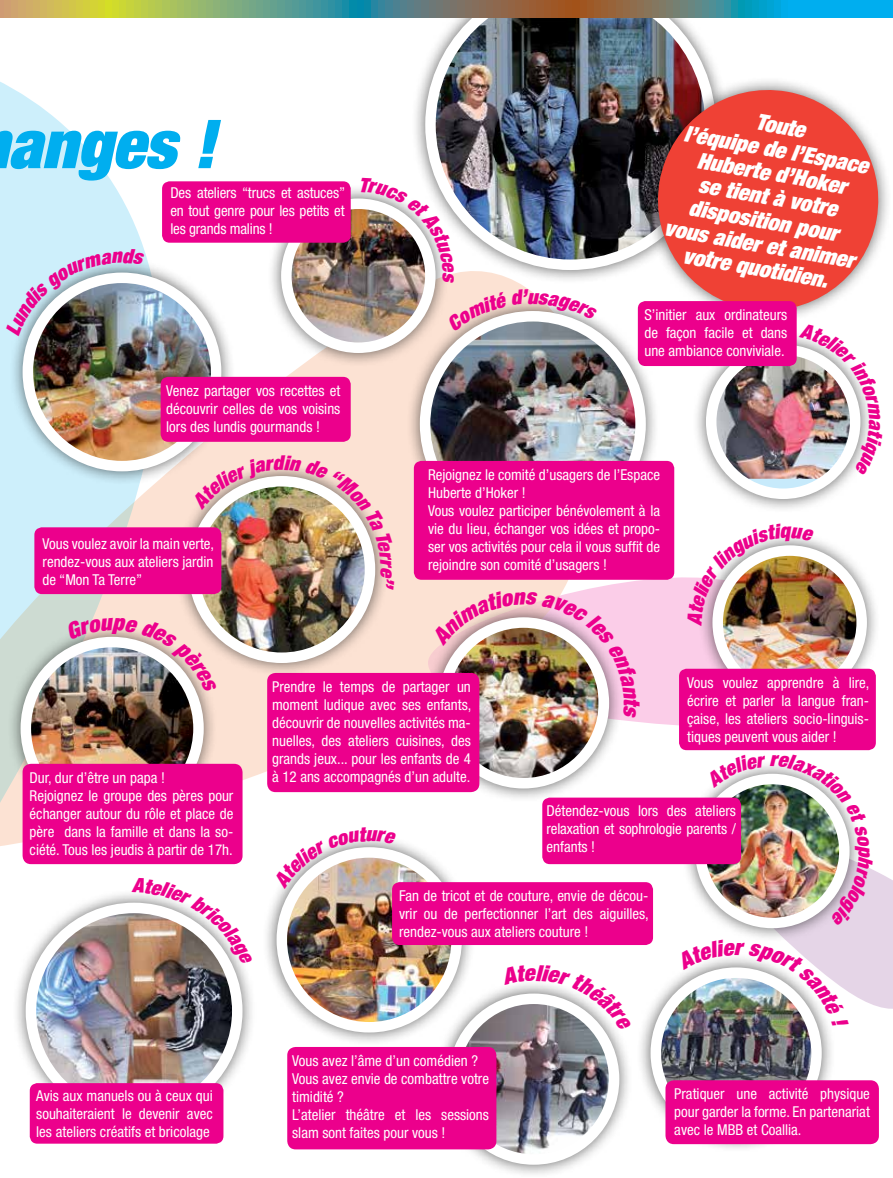
<style>
.page{position:relative;width:893px;height:1178px;background:#fff}
.page>*{position:absolute;margin:0;border:0;box-sizing:border-box;transform-origin:0 0}
.t1{font:italic 900 expanded 67.5px "Helvetica Neue";color:#00aeef}
.t2{font:italic 900 expanded 22.5px/24px "Helvetica Neue";color:#fff;text-align:center}
.t3{font:italic 900 expanded 20.25px "Helvetica Neue";color:#ec008c}
.t4{font:condensed 15px/18px "Helvetica Neue";color:#fff;text-align:justify}
</style>
<div class="page">
<div style="left:599px;top:577px;width:100px;height:149px;background:#fbcde8"></div>
<svg style="left:0;top:82px;width:160px;height:783px;fill:#cdeffb"></svg>
<svg style="left:0;top:271px;width:599px;height:579px"></svg>
<div style="left:411px;top:0;width:318px;height:284px;background:#000;opacity:.6"></div>
<img style="left:425px;top:17px;width:291px;height:253px">
<div style="left:644px;top:76px;width:248px;height:248px;background:#000;opacity:.6"></div>
<svg style="left:649px;top:81px;width:238px;height:238px;fill:#ef4135"></svg>
<svg style="left:0;top:0;width:893px;height:17px"></svg>
<div style="left:9px;top:259px;width:227px;height:227px;background:#000;opacity:.6"></div>
<img style="left:28px;top:278px;width:188px;height:188px">
<div style="left:23px;top:273px;width:198px;height:198px;border:10px solid #fff;border-radius:50%"></div>
<div style="left:161px;top:377px;width:190px;height:65px;background:#ec008c;border-radius:8px"></div>
<div style="left:434px;top:980px;width:199px;height:198px;background:#000;opacity:.6"></div>
<img style="left:453px;top:999px;width:161px;height:158px">
<div style="left:448px;top:993px;width:171px;height:172px;border:10px solid #fff;border-radius:50%"></div>
<div style="left:287px;top:1047px;width:209px;height:102px;background:#ec008c;border-radius:8px"></div>
<div style="left:637px;top:953px;width:198px;height:199px;background:#000;opacity:.6"></div>
<img style="left:656px;top:973px;width:155px;height:155px">
<div style="left:650px;top:967px;width:172px;height:171px;border:10px solid #fff;border-radius:50%"></div>
<div style="left:665px;top:1080px;width:214px;height:64px;background:#ec008c;border-radius:8px"></div>
<div style="left:7px;top:623px;width:211px;height:211px;background:#000;opacity:.6"></div>
<img style="left:26px;top:642px;width:172px;height:124px">
<div style="left:21px;top:637px;width:183px;height:183px;border:10px solid #fff;border-radius:50%"></div>
<div style="left:23px;top:764px;width:220px;height:100px;background:#ec008c;border-radius:8px"></div>
<div style="left:424px;top:603px;width:199px;height:199px;background:#000;opacity:.6"></div>
<img style="left:479px;top:718px;width:120px;height:65px">
<div style="left:438px;top:617px;width:171px;height:171px;border:10px solid #fff;border-radius:50%"></div>
<div style="left:267px;top:673px;width:212px;height:119px;background:#ec008c;border-radius:8px"></div>
<div style="left:174px;top:462px;width:215px;height:215px;background:#000;opacity:.6"></div>
<img style="left:193px;top:590px;width:177px;height:66px">
<div style="left:188px;top:476px;width:187px;height:187px;border:10px solid #fff;border-radius:50%"></div>
<div style="left:34px;top:527px;width:187px;height:67px;background:#ec008c;border-radius:8px"></div>
<div style="left:263px;top:833px;width:213px;height:214px;background:#000;opacity:.6"></div>
<img style="left:282px;top:852px;width:175px;height:175px;border-radius:87px">
<div style="left:277px;top:847px;width:185px;height:185px;border:10px solid #fff;border-radius:50%"></div>
<div style="left:392px;top:882px;width:261px;height:63px;background:#ec008c;border-radius:8px"></div>
<div style="left:692px;top:331px;width:183px;height:182px;background:#000;opacity:.6"></div>
<svg style="left:711px;top:350px;width:144px;height:144px"></svg>
<img style="left:713px;top:355px;width:142px;height:124px">
<div style="left:706px;top:344px;width:154px;height:155px;border:10px solid #fff;border-radius:50%"></div>
<div style="left:638px;top:301px;width:159px;height:65px;background:#ec008c;border-radius:8px"></div>
<div style="left:267px;top:185px;width:183px;height:182px;background:#000;opacity:.6"></div>
<img style="left:286px;top:204px;width:144px;height:144px;border-radius:72px">
<div style="left:281px;top:198px;width:155px;height:155px;border:10px solid #fff;border-radius:50%"></div>
<div style="left:162px;top:181px;width:189px;height:62px;background:#ec008c;border-radius:8px"></div>
<div style="left:699px;top:531px;width:182px;height:183px;background:#000;opacity:.6"></div>
<img style="left:718px;top:550px;width:144px;height:144px;border-radius:72px">
<div style="left:712px;top:545px;width:155px;height:155px;border:10px solid #fff;border-radius:50%"></div>
<div style="left:679px;top:669px;width:197px;height:81px;background:#ec008c;border-radius:8px"></div>
<div style="left:542px;top:797px;width:199px;height:67px;background:#ec008c;border-radius:8px"></div>
<div style="left:12px;top:889px;width:244px;height:244px;background:#000;opacity:.6"></div>
<img style="left:31px;top:908px;width:206px;height:206px;border-radius:103px">
<div style="left:26px;top:903px;width:217px;height:216px;border:10px solid #fff;border-radius:50%"></div>
<div style="left:30px;top:1083px;width:193px;height:60px;background:#ec008c;border-radius:8px"></div>
<div style="left:406px;top:297px;width:254px;height:254px;background:#000;opacity:.6"></div>
<img style="left:425px;top:316px;width:216px;height:216px;border-radius:108px">
<div style="left:420px;top:311px;width:226px;height:226px;border:10px solid #fff;border-radius:50%"></div>
<div style="left:414px;top:461px;width:260px;height:119px;background:#ec008c;border-radius:8px"></div>
<svg style="left:5px;top:248px;width:140px;height:88px"></svg>
<svg style="left:501px;top:980px;width:131px;height:52px"></svg>
<img style="left:65px;top:617px;width:152px;height:77px">
<img style="left:431px;top:591px;width:209px;height:127px">
<img style="left:191px;top:455px;width:203px;height:135px">
<svg style="left:273px;top:827px;width:124px;height:62px"></svg>
<img style="left:799px;top:323px;width:84px;height:153px">
<img style="left:361px;top:178px;width:93px;height:96px">
<img style="left:687px;top:531px;width:128px;height:95px">
<img style="left:676px;top:765px;width:217px;height:264px">
<svg style="left:132px;top:889px;width:121px;height:77px"></svg>
<svg style="left:446px;top:289px;width:152px;height:42px"></svg>
<h1 class="t1" style="left:8px;top:101px;width:209px">anges !</h1>
<p class="t4" style="left:170px;top:184px;width:176px">Des ateliers “trucs et astuces” en tout genre pour les petits et les grands malins !</p>
<p class="t4" style="left:166px;top:382px;width:176px">Venez partager vos recettes et découvrir celles de vos voisins lors des lundis gourmands !</p>
<p class="t4" style="left:43px;top:534px;width:173px">Vous voulez avoir la main verte, rendez-vous aux ateliers jardin de “Mon Ta Terre”</p>
<h3 class="t3" style="left:463px;top:272px;width:13px;rotate:90deg">s</h3>
<h2 class="t2" style="left:688px;top:97px;width:195px;rotate:10deg">Toute<br>l’équipe de l’Espace<br>Huberte d’Hoker<br>se tient à votre disposition pour vous aider et animer votre quotidien.</h2>
<p class="t4" style="left:644px;top:306px;width:144px">S’initier aux ordinateurs de façon facile et dans une ambiance conviviale.</p>
<p class="t4" style="left:428px;top:466px;width:234px;text-align:left">Rejoignez le comité d’usagers de l’Espace Huberte d’Hoker !<br>Vous voulez participer bénévolement à la vie du lieu, échanger vos idées et propo&shy;ser vos activités pour cela il vous suffit de rejoindre son comité d’usagers !</p>
<p class="t4" style="left:30px;top:768px;width:205px;text-align:left">Dur, dur d’être un papa !<br>Rejoignez le groupe des pères pour échanger autour du rôle et place de père dans la famille et dans la so&shy;ciété. Tous les jeudis à partir de 17h.</p>
<p class="t4" style="left:272px;top:677px;width:201px">Prendre le temps de partager un moment ludique avec ses enfants, découvrir de nouvelles activités ma&shy;nuelles, des ateliers cuisines, des grands jeux... pour les enfants de 4 à 12 ans accompagnés d’un adulte.</p>
<p class="t4" style="left:687px;top:673px;width:184px">Vous voulez apprendre à lire, écrire et parler la langue fran&shy;çaise, les ateliers socio-linguis&shy;tiques peuvent vous aider !</p>
<p class="t4" style="left:547px;top:802px;width:191px">Détendez-vous lors des ateliers relaxation et sophrologie parents / enfants !</p>
<p class="t4" style="left:399px;top:886px;width:251px">Fan de tricot et de couture, envie de décou&shy;vrir ou de perfectionner l’art des aiguilles, rendez-vous aux ateliers couture !</p>
<p class="t4" style="left:36px;top:1086px;width:178px">Avis aux manuels ou à ceux qui souhaiteraient le devenir avec les ateliers créatifs et bricolage</p>
<p class="t4" style="left:292px;top:1051px;width:198px;text-align:left">Vous avez l’âme d’un comédien ?<br>Vous avez envie de combattre votre timidité ?<br>L’atelier théâtre et les sessions slam sont faites pour vous !</p>
<p class="t4" style="left:674px;top:1085px;width:197px">Pratiquer une activité physique pour garder la forme. En partenariat avec le MBB et Coallia.</p>
</div>
